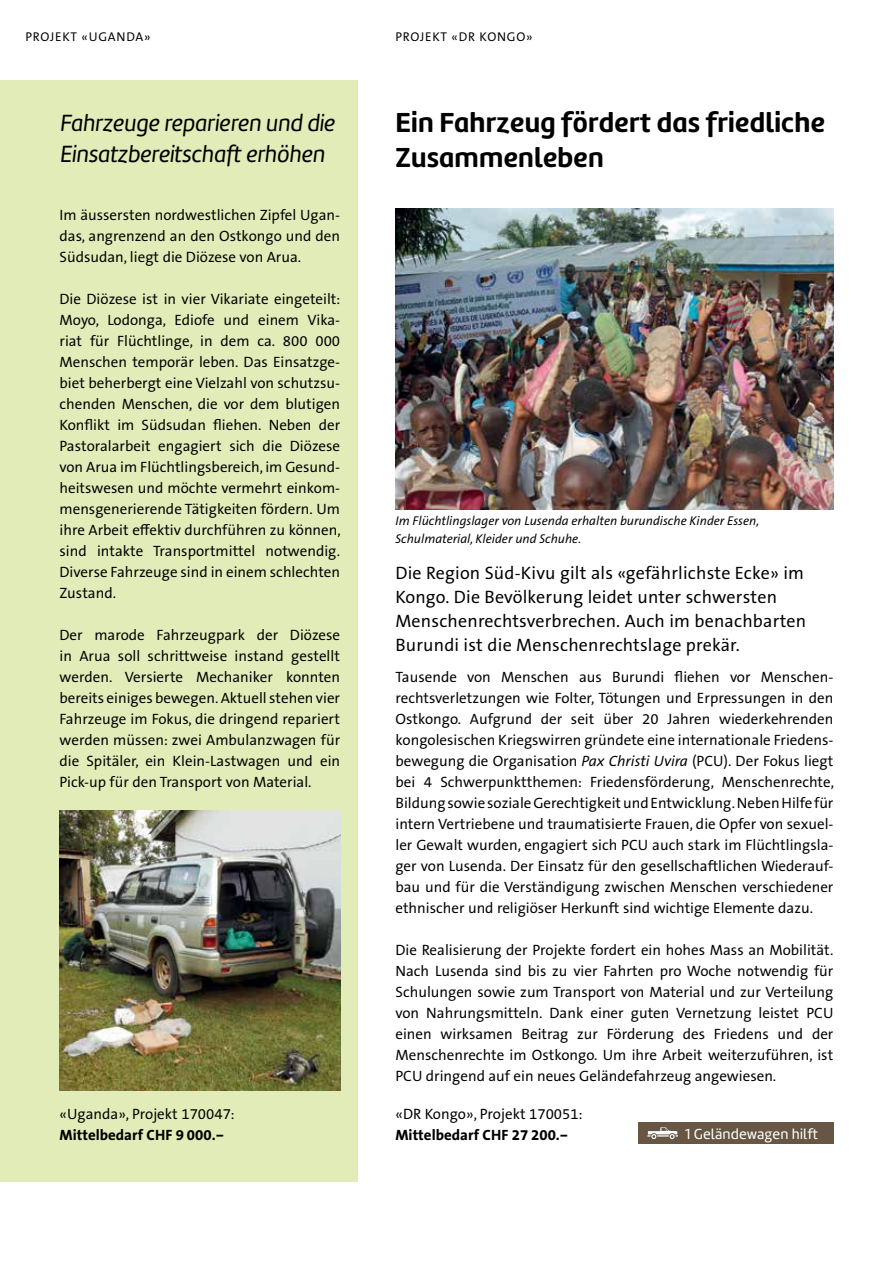
<style>
.page{position:relative;width:893px;height:1263px;background:#fff}
.page>*{position:absolute;margin:0;border:0;box-sizing:border-box;transform-origin:0 0}
.t1{font:28.5px/34.5px "Marine Rounded UP Bold";letter-spacing:.01em;color:#000}
.t2{font:24.3px/30.3px "Marine Rounded Regular Italic";letter-spacing:-.01em;color:#000}
.t3{font:18px/24px "The Sans Office LF";letter-spacing:.01em;color:#000}
.t4{font:15px/21px "The Sans Office LF";color:#000;text-align:justify}
.t5{font:700 15px "The Sans Office LF";color:#000}
.t6{font:15px "Marine Rounded Regular";letter-spacing:.01em;color:#fff}
.t7{font:italic 12.75px/17.2px "The Sans Office LF";color:#000}
.t8{font:12.75px "The Sans Office LF";letter-spacing:.06em;color:#000}
.s1{font-style:italic}
</style>
<div class="page">
<img style="left:395px;top:209px;width:438px;height:301px">
<div style="left:0;top:80px;width:357px;height:1101px;background:#e2ecb8"></div>
<img style="left:60px;top:810px;width:280px;height:281px">
<div style="left:638px;top:1122px;width:195px;height:22px;background:#675643"></div>
<svg style="left:647px;top:1127px;width:31px;height:12px"></svg>
<p class="t8" style="left:26px;top:29px;width:126px">PROJEKT «UGANDA»</p>
<p class="t8" style="left:395px;top:29px;width:139px">PROJEKT «DR KONGO»</p>
<h2 class="t2" style="left:60px;top:108px;width:277px">Fahrzeuge reparieren und die<br>Einsatzbereitschaft erhöhen</h2>
<p class="t4" style="left:60px;top:204px;width:282px">Im äussersten nordwestlichen Zipfel Ugan&shy;das, angrenzend an den Ostkongo und den Südsudan, liegt die Diözese von Arua.</p>
<p class="t4" style="left:60px;top:288px;width:283px">Die Diözese ist in vier Vikariate eingeteilt:<br>Moyo, Lodonga, Ediofe und einem Vika&shy;riat für Flüchtlinge, in dem ca. 800 000<br>Menschen temporär leben. Das Einsatzge&shy;biet beherbergt eine Vielzahl von schutzsu&shy;chenden Menschen, die vor dem blutigen Konflikt im Südsudan fliehen. Neben der Pastoralarbeit engagiert sich die Diözese von Arua im Flüchtlingsbereich, im Gesund&shy;heitswesen und möchte vermehrt einkom&shy;mensgenerierende Tätigkeiten fördern. Um ihre Arbeit effektiv durchführen zu können, sind intakte Transportmittel notwendig.<br>Diverse Fahrzeuge sind in einem schlechten Zustand.</p>
<p class="t4" style="left:60px;top:624px;width:282px">Der marode Fahrzeugpark der Diözese in Arua soll schrittweise instand gestellt werden. Versierte Mechaniker konnten bereits einiges bewegen. Aktuell stehen vier Fahrzeuge im Fokus, die dringend repariert werden müssen: zwei Ambulanzwagen für die Spitäler, ein Klein-Lastwagen und ein Pick-up für den Transport von Material.</p>
<p class="t4" style="left:60px;top:1103px;width:177px">«Uganda», Projekt 170047:</p>
<p class="t5" style="left:60px;top:1125px;width:166px">Mittelbedarf CHF 9 000.–</p>
<h1 class="t1" style="left:395px;top:105px;width:431px">Ein Fahrzeug fördert das friedliche<br>Zusammenleben</h1>
<p class="t7" style="left:395px;top:512px;width:365px">Im Flüchtlingslager von Lusenda erhalten burundische Kinder Essen,<br>Schulmaterial, Kleider und Schuhe.</p>
<p class="t3" style="left:395px;top:560px;width:412px">Die Region Süd-Kivu gilt als «gefährlichste Ecke» im Kongo. Die Bevölkerung leidet unter schwersten Menschenrechtsverbrechen. Auch im benachbarten Burundi ist die Menschenrechtslage prekär.</p>
<p class="t4" style="left:395px;top:666px;width:440px">Tausende von Menschen aus Burundi fliehen vor Menschen&shy;rechtsverletzungen wie Folter, Tötungen und Erpressungen in den Ostkongo. Aufgrund der seit über 20 Jahren wiederkehrenden kongolesischen Kriegswirren gründete eine internationale Friedens&shy;bewegung die Organisation <span class="s1">Pax Christi Uvira</span> (PCU). Der Fokus liegt bei 4 Schwerpunktthemen: Friedensförderung, Menschenrechte, Bildung sowie soziale Gerechtigkeit und Entwicklung. Neben Hilfe für intern Vertriebene und traumatisierte Frauen, die Opfer von sexuel&shy;ler Gewalt wurden, engagiert sich PCU auch stark im Flüchtlingsla&shy;ger von Lusenda. Der Einsatz für den gesellschaftlichen Wiederauf&shy;bau und für die Verständigung zwischen Menschen verschiedener ethnischer und religiöser Herkunft sind wichtige Elemente dazu.</p>
<p class="t4" style="left:395px;top:939px;width:439px">Die Realisierung der Projekte fordert ein hohes Mass an Mobilität.<br>Nach Lusenda sind bis zu vier Fahrten pro Woche notwendig für Schulungen sowie zum Transport von Material und zur Verteilung von Nahrungsmitteln. Dank einer guten Vernetzung leistet PCU einen wirksamen Beitrag zur Förderung des Friedens und der Menschenrechte im Ostkongo. Um ihre Arbeit weiterzuführen, ist PCU dringend auf ein neues Geländefahrzeug angewiesen.</p>
<p class="t4" style="left:395px;top:1103px;width:189px">«DR Kongo», Projekt 170051:</p>
<p class="t5" style="left:395px;top:1125px;width:174px">Mittelbedarf CHF 27 200.–</p>
<p class="t6" style="left:685px;top:1124px;width:134px">1 Geländewagen hilft</p>
</div>
